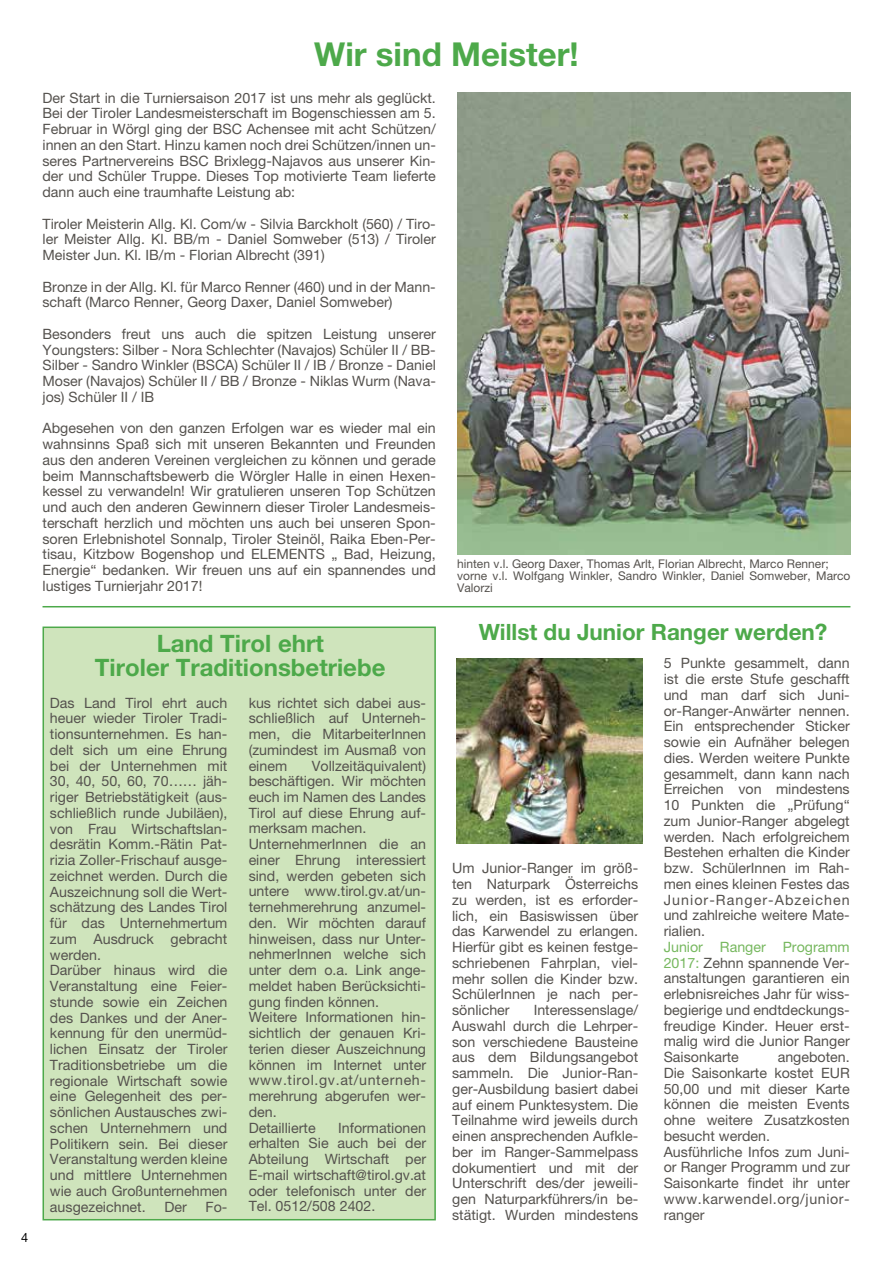
<style>
.page{position:relative;width:893px;height:1263px;background:#fff}
.page>*{position:absolute;margin:0;border:0;box-sizing:border-box;transform-origin:0 0}
.t1{font:700 33px "Helvetica Neue LT Pro";color:#4da94a}
.t2{font:700 24px/24px "Helvetica Neue LT Pro";color:#4da94a;text-align:center}
.t3{font:700 22.5px "Helvetica Neue LT Pro";color:#4da94a}
.t4{font:14.25px/15.8px "Helvetica Neue LT Pro";color:#55524e;text-align:justify}
.t5{font:12.75px "Helvetica Neue LT Pro";color:#000}
.t6{font:12px/12px "Helvetica Neue LT Pro";color:#55524e}
.s1{color:#77b85f}
</style>
<div class="page">
<img style="left:457px;top:92px;width:393px;height:463px">
<div style="left:43px;top:626px;width:393px;height:594px;background:#cfe4bc;border:2px solid #4da94a"></div>
<img style="left:456px;top:658px;width:186px;height:185px">
<hr style="left:43px;top:606px;width:807px;height:1px;background:#4da94a">
<p class="t5" style="left:21px;top:1229px;width:9px">4</p>
<h1 class="t1" style="left:314px;top:34px;width:266px">Wir sind Meister!</h1>
<p class="t4" style="left:43px;top:89px;width:395px">Der Start in die Turniersaison 2017 ist uns mehr als geglückt.<br>Bei der Tiroler Landesmeisterschaft im Bogenschiessen am 5.<br>Februar in Wörgl ging der BSC Achensee mit acht Schützen/ innen an den Start. Hinzu kamen noch drei Schützen/innen un&shy;seres Partnervereins BSC Brixlegg-Najavos aus unserer Kin&shy;der und Schüler Truppe. Dieses Top motivierte Team lieferte dann auch eine traumhafte Leistung ab:</p>
<p class="t4" style="left:43px;top:215px;width:395px">Tiroler Meisterin Allg. Kl. Com/w - Silvia Barckholt (560) / Tiro&shy;ler Meister Allg. Kl. BB/m - Daniel Somweber (513) / Tiroler Meister Jun. Kl. IB/m - Florian Albrecht (391)</p>
<p class="t4" style="left:43px;top:278px;width:395px">Bronze in der Allg. Kl. für Marco Renner (460) und in der Mann&shy;schaft (Marco Renner, Georg Daxer, Daniel Somweber)</p>
<p class="t4" style="left:43px;top:326px;width:395px">Besonders freut uns auch die spitzen Leistung unserer Youngsters: Silber - Nora Schlechter (Navajos) Schüler II / BB-Silber - Sandro Winkler (BSCA) Schüler II / IB / Bronze - Daniel Moser (Navajos) Schüler II / BB / Bronze - Niklas Wurm (Nava&shy;jos) Schüler II / IB</p>
<p class="t4" style="left:43px;top:420px;width:395px">Abgesehen von den ganzen Erfolgen war es wieder mal ein wahnsinns Spaß sich mit unseren Bekannten und Freunden aus den anderen Vereinen vergleichen zu können und gerade beim Mannschaftsbewerb die Wörgler Halle in einen Hexen&shy;kessel zu verwandeln! Wir gratulieren unseren Top Schützen und auch den anderen Gewinnern dieser Tiroler Landesmeis&shy;terschaft herzlich und möchten uns auch bei unseren Spon&shy;soren Erlebnishotel Sonnalp, Tiroler Steinöl, Raika Eben-Per&shy;tisau, Kitzbow Bogenshop und ELEMENTS „ Bad, Heizung, Energie“ bedanken. Wir freuen uns auf ein spannendes und lustiges Turnierjahr 2017!</p>
<p class="t6" style="left:457px;top:557px;width:395px">hinten v.l. Georg Daxer, Thomas Arlt, Florian Albrecht, Marco Renner; vorne v.l. Wolfgang Winkler, Sandro Winkler, Daniel Somweber, Marco<br>Valorzi</p>
<h2 class="t2" style="left:95px;top:631px;width:292px">Land Tirol ehrt<br>Tiroler Traditionsbetriebe</h2>
<p class="t4" style="left:50px;top:694px;width:179px;text-align:left">Das Land Tirol ehrt auch heuer wieder Tiroler Tradi&shy;tionsunternehmen. Es han&shy;delt sich um eine Ehrung bei der Unternehmen mit<br>30, 40, 50, 60, 70…… jäh&shy;riger Betriebstätigkeit (aus&shy;schließlich runde Jubiläen), von Frau Wirtschaftslan&shy;desrätin Komm.-Rätin Pat&shy;rizia Zoller-Frischauf ausge&shy;zeichnet werden. Durch die<br>Auszeichnung soll die Wert&shy;schätzung des Landes Tirol für das Unternehmertum zum Ausdruck gebracht werden.<br>Darüber hinaus wird die<br>Veranstaltung eine Feier&shy;stunde sowie ein Zeichen des Dankes und der Aner&shy;kennung für den unermüd&shy;lichen Einsatz der Tiroler<br>Traditionsbetriebe um die regionale Wirtschaft sowie eine Gelegenheit des per&shy;sönlichen Austausches zwi&shy;schen Unternehmern und<br>Politikern sein. Bei dieser<br>Veranstaltung werden kleine und mittlere Unternehmen wie auch Großunternehmen ausgezeichnet.</p>
<p class="t4" style="left:249px;top:694px;width:179px">kus richtet sich dabei aus&shy;schließlich auf Unterneh&shy;men, die MitarbeiterInnen (zumindest im Ausmaß von einem</p>
<p class="t4" style="left:249px;top:757px;width:179px;text-align:left;text-indent:63px">Vollzeitäquivalent) beschäftigen. Wir möchten euch im Namen des Landes<br>Tirol auf diese Ehrung auf&shy;merksam machen.<br>UnternehmerInnen die an einer Ehrung interessiert sind, werden gebeten sich untere www.tirol.gv.at/un&shy;ternehmerehrung anzumel&shy;den. Wir möchten darauf hinweisen, dass nur Unter&shy;nehmerInnen welche sich unter dem o.a. Link ange&shy;meldet haben Berücksichti&shy;gung finden können.<br>Weitere Informationen hin&shy;sichtlich der genauen Kri&shy;terien dieser Auszeichnung können im Internet unter www.tirol.gv.at/unterneh&shy;merehrung abgerufen wer&shy;den.<br>Detaillierte</p>
<p class="t4" style="left:249px;top:1119px;width:179px;text-indent:90px">Informationen erhalten Sie auch bei der Abteilung Wirtschaft per E-mail wirtschaft@tirol.gv.at oder telefonisch unter der Tel. 0512/508 2402.</p>
<p class="t4" style="left:164px;top:1198px;width:24px">Der</p>
<p class="t4" style="left:205px;top:1198px;width:23px">Fo-</p>
<h3 class="t3" style="left:479px;top:618px;width:350px">Willst du Junior Ranger werden?</h3>
<p class="t4" style="left:664px;top:655px;width:188px">5 Punkte gesammelt, dann ist die erste Stufe geschafft und man darf sich Juni&shy;or-Ranger-Anwärter nennen.<br>Ein entsprechender Sticker sowie ein Aufnäher belegen dies. Werden weitere Punkte gesammelt, dann kann nach Erreichen von mindestens 10 Punkten die „Prüfung“ zum Junior-Ranger abgelegt werden. Nach erfolgreichem Bestehen erhalten die Kinder bzw. SchülerInnen im Rah&shy;men eines kleinen Festes das Junior-Ranger-Abzeichen und zahlreiche weitere Mate&shy;rialien.</p>
<p class="t4" style="left:664px;top:939px;width:188px"><span class="s1">Junior Ranger Programm 2017:</span> Zehnn spannende Ver&shy;anstaltungen garantieren ein erlebnisreiches Jahr für wiss&shy;begierige und endtdeckungs&shy;freudige Kinder. Heuer erst&shy;malig wird die Junior Ranger Saisonkarte</p>
<p class="t4" style="left:452px;top:860px;width:188px">Um Junior-Ranger im größ&shy;ten Naturpark Österreichs zu werden, ist es erforder&shy;lich, ein Basiswissen über das Karwendel zu erlangen.<br>Hierfür gibt es keinen festge&shy;schriebenen Fahrplan, viel&shy;mehr sollen die Kinder bzw.<br>SchülerInnen je nach per&shy;sönlicher</p>
<p class="t4" style="left:452px;top:1002px;width:188px;text-indent:82px">Interessenslage/ Auswahl durch die Lehrper&shy;son verschiedene Bausteine aus dem Bildungsangebot sammeln. Die Junior-Ran&shy;ger-Ausbildung basiert dabei auf einem Punktesystem. Die Teilnahme wird jeweils durch einen ansprechenden Aufkle&shy;ber im Ranger-Sammelpass dokumentiert und mit der Unterschrift des/der jeweili&shy;gen Naturparkführers/in be&shy;stätigt. Wurden mindestens</p>
<p class="t4" style="left:664px;top:1049px;width:188px;text-align:left;text-indent:114px">angeboten.<br>Die Saisonkarte kostet EUR<br>50,00 und mit dieser Karte können die meisten Events ohne weitere Zusatzkosten besucht werden.<br>Ausführliche Infos zum Juni&shy;or Ranger Programm und zur<br>Saisonkarte findet ihr unter www.karwendel.org/junior&shy;ranger</p>
</div>
